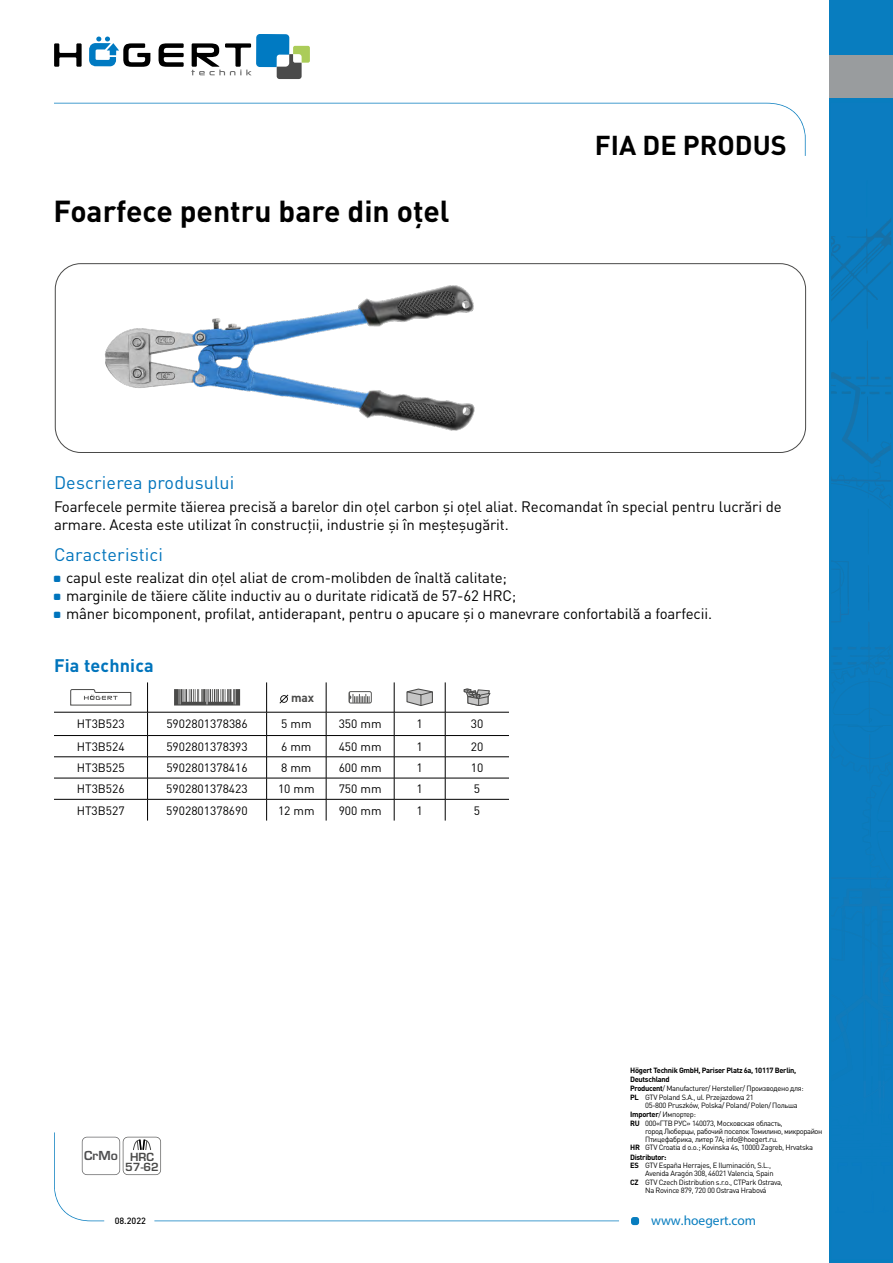
<style>
.page{position:relative;width:893px;height:1263px;background:#fff}
.page>*{position:absolute;margin:0;border:0;box-sizing:border-box;transform-origin:0 0}
.t1{font:700 30px "DIN Pro";color:#000}
.t2{font:700 27px "DIN Pro";color:#000}
.t3{font:18px "DIN Pro";letter-spacing:.01em;color:#0074bc}
.t4{font:700 18px "DIN Pro";letter-spacing:.01em;color:#0074bc}
.t5{font:15px/18px "DIN Pro";letter-spacing:-.01em;color:#000}
.t6{font:13.5px "Myriad Pro";color:#087dbf}
.t7{font:700 12.15px "Euromode";color:#4e4e50}
.t8{font:12px "DIN Pro";color:#000}
.t9{font:700 12px "DIN Pro";color:#4a4a49}
.t10{font:700 10.95px "Euromode";color:#4a4a49}
.t11{font:500 9px "DIN Pro";color:#000}
.t12{font:7.5px/8.2px "DIN Pro";letter-spacing:-.04em;color:#000}
.t13{font:700 7.5px/8.2px "DIN Pro";letter-spacing:-.04em;color:#000}
.s1{font-weight:700}
.s2{font-family:"Open Sans"}
</style>
<div class="page">
<svg style="left:54px;top:43px;width:28px;height:24px"></svg>
<svg style="left:159px;top:43px;width:25px;height:24px"></svg>
<svg style="left:89px;top:37px;width:61px;height:30px"></svg>
<svg style="left:191px;top:34px;width:119px;height:45px"></svg>
<svg style="left:54px;top:103px;width:752px;height:53px"></svg>
<div style="left:631px;top:1217px;width:8px;height:8px;background:#087dbf;border-radius:3px"></div>
<svg style="left:54px;top:1132px;width:565px;height:89px"></svg>
<div style="left:830px;top:0;width:63px;height:1263px;background:#087dbf"></div>
<img style="left:831px;top:273px;width:50px;height:56px">
<img style="left:867px;top:222px;width:24px;height:44px">
<img style="left:831px;top:222px;width:56px;height:42px">
<svg style="left:831px;top:341px;width:60px;height:565px"></svg>
<img style="left:863px;top:906px;width:28px;height:76px">
<img style="left:831px;top:877px;width:60px;height:2px">
<img style="left:848px;top:647px;width:43px;height:3px">
<div style="left:830px;top:56px;width:63px;height:42px;background:#999c9e"></div>
<hr style="left:147px;top:682px;width:1px;height:30px;background:#000">
<hr style="left:266px;top:682px;width:1px;height:30px;background:#000">
<hr style="left:326px;top:682px;width:1px;height:30px;background:#000">
<hr style="left:394px;top:682px;width:1px;height:30px;background:#000">
<hr style="left:445px;top:682px;width:1px;height:30px;background:#000">
<hr style="left:54px;top:712px;width:94px;height:1px;background:#000">
<hr style="left:148px;top:712px;width:119px;height:1px;background:#000">
<hr style="left:267px;top:712px;width:59px;height:1px;background:#000">
<hr style="left:326px;top:712px;width:68px;height:1px;background:#000">
<hr style="left:394px;top:712px;width:51px;height:1px;background:#000">
<hr style="left:445px;top:712px;width:64px;height:1px;background:#000">
<hr style="left:54px;top:735px;width:94px;height:1px;background:#000">
<hr style="left:148px;top:735px;width:119px;height:1px;background:#000">
<hr style="left:267px;top:735px;width:59px;height:1px;background:#000">
<hr style="left:326px;top:735px;width:68px;height:1px;background:#000">
<hr style="left:394px;top:735px;width:51px;height:1px;background:#000">
<hr style="left:445px;top:735px;width:64px;height:1px;background:#000">
<hr style="left:54px;top:756px;width:94px;height:1px;background:#000">
<hr style="left:148px;top:756px;width:119px;height:1px;background:#000">
<hr style="left:267px;top:756px;width:59px;height:1px;background:#000">
<hr style="left:326px;top:756px;width:68px;height:1px;background:#000">
<hr style="left:394px;top:756px;width:51px;height:1px;background:#000">
<hr style="left:445px;top:756px;width:64px;height:1px;background:#000">
<hr style="left:54px;top:778px;width:94px;height:1px;background:#000">
<hr style="left:148px;top:778px;width:119px;height:1px;background:#000">
<hr style="left:267px;top:778px;width:59px;height:1px;background:#000">
<hr style="left:326px;top:778px;width:68px;height:1px;background:#000">
<hr style="left:394px;top:778px;width:51px;height:1px;background:#000">
<hr style="left:445px;top:778px;width:64px;height:1px;background:#000">
<hr style="left:54px;top:799px;width:94px;height:1px;background:#000">
<hr style="left:148px;top:799px;width:119px;height:1px;background:#000">
<svg style="left:147px;top:712px;width:1px;height:108px"></svg>
<hr style="left:267px;top:799px;width:59px;height:1px;background:#000">
<svg style="left:266px;top:712px;width:1px;height:108px"></svg>
<hr style="left:326px;top:799px;width:68px;height:1px;background:#000">
<svg style="left:326px;top:712px;width:1px;height:108px"></svg>
<hr style="left:394px;top:799px;width:51px;height:1px;background:#000">
<svg style="left:394px;top:712px;width:1px;height:108px"></svg>
<hr style="left:445px;top:799px;width:64px;height:1px;background:#000">
<svg style="left:445px;top:712px;width:1px;height:108px"></svg>
<svg style="left:70px;top:689px;width:61px;height:16px"></svg>
<svg style="left:174px;top:689px;width:66px;height:16px"></svg>
<svg style="left:279px;top:694px;width:9px;height:9px"></svg>
<div style="left:349px;top:691px;width:23px;height:12px;border:1px solid #575756;border-radius:2px"></div>
<svg style="left:349px;top:692px;width:21px;height:11px"></svg>
<svg style="left:406px;top:688px;width:27px;height:18px"></svg>
<svg style="left:464px;top:689px;width:26px;height:17px"></svg>
<svg style="left:82px;top:1137px;width:79px;height:38px"></svg>
<img style="left:104px;top:285px;width:371px;height:146px">
<div style="left:55px;top:263px;width:751px;height:190px;border:1px solid #4a4a49;border-radius:26px"></div>
<h1 class="t1" style="left:54px;top:191px;width:398px">Foarfece pentru bare din oțel</h1>
<h2 class="t2" style="left:595px;top:126px;width:193px">FIA DE PRODUS</h2>
<h3 class="t3" style="left:54px;top:471px;width:182px">Descrierea produsului</h3>
<h3 class="t5" style="left:54px;top:497px;width:729px">Foarfecele permite tăierea precisă a barelor din oțel carbon și oțel aliat. Recomandat în special pentru lucrări de armare. Acesta este utilizat în construcţii, industrie și în meșteșugărit.</h3>
<h3 class="t3" style="left:54px;top:542px;width:111px">Caracteristici</h3>
<p class="t5" style="left:66px;top:568px;width:647px">capul este realizat din oțel aliat de crom-molibden de înaltă calitate;<br>marginile de tăiere călite inductiv au o duritate ridicată de 57-62 HRC;<br>mâner bicomponent, profilat, antiderapant, pentru o apucare și o manevrare confortabilă a foarfecii.</p>
<h3 class="t4" style="left:54px;top:653px;width:101px">Fia technica</h3>
<h3 class="t9" style="left:291px;top:689px;width:25px">max</h3>
<h3 class="t8" style="left:77px;top:716px;width:50px">HT3B523</h3>
<h3 class="t8" style="left:166px;top:716px;width:83px">5902801378386</h3>
<h3 class="t8" style="left:281px;top:716px;width:32px">5 mm</h3>
<h3 class="t8" style="left:339px;top:716px;width:44px">350 mm</h3>
<h3 class="t8" style="left:417px;top:716px;width:8px">1</h3>
<h3 class="t8" style="left:471px;top:716px;width:14px">30</h3>
<h3 class="t8" style="left:77px;top:738px;width:50px">HT3B524</h3>
<h3 class="t8" style="left:166px;top:738px;width:83px">5902801378393</h3>
<h3 class="t8" style="left:281px;top:738px;width:32px">6 mm</h3>
<h3 class="t8" style="left:339px;top:738px;width:44px">450 mm</h3>
<h3 class="t8" style="left:417px;top:738px;width:8px">1</h3>
<h3 class="t8" style="left:471px;top:738px;width:14px">20</h3>
<h3 class="t8" style="left:77px;top:759px;width:50px">HT3B525</h3>
<h3 class="t8" style="left:166px;top:759px;width:83px">5902801378416</h3>
<h3 class="t8" style="left:281px;top:759px;width:32px">8 mm</h3>
<h3 class="t8" style="left:339px;top:759px;width:44px">600 mm</h3>
<h3 class="t8" style="left:417px;top:759px;width:8px">1</h3>
<h3 class="t8" style="left:471px;top:759px;width:14px">10</h3>
<h3 class="t8" style="left:77px;top:781px;width:50px">HT3B526</h3>
<h3 class="t8" style="left:166px;top:781px;width:83px">5902801378423</h3>
<h3 class="t8" style="left:278px;top:781px;width:38px">10 mm</h3>
<h3 class="t8" style="left:339px;top:781px;width:44px">750 mm</h3>
<h3 class="t8" style="left:416px;top:781px;width:8px">1</h3>
<h3 class="t8" style="left:474px;top:781px;width:8px">5</h3>
<h3 class="t8" style="left:77px;top:802px;width:50px">HT3B527</h3>
<h3 class="t8" style="left:166px;top:802px;width:83px">5902801378690</h3>
<h3 class="t8" style="left:278px;top:802px;width:38px">12 mm</h3>
<h3 class="t8" style="left:339px;top:802px;width:44px">900 mm</h3>
<h3 class="t8" style="left:416px;top:802px;width:8px">1</h3>
<h3 class="t8" style="left:474px;top:802px;width:8px">5</h3>
<h3 class="t7" style="left:84px;top:1148px;width:71px">CrMo <sub>HRC</sub></h3>
<h3 class="t10" style="left:125px;top:1160px;width:35px">57-62</h3>
<p class="t13" style="left:630px;top:1066px;width:168px">Högert Technik GmbH, Pariser Platz 6a, 10117 Berlin,<br>Deutschland</p>
<p class="t12" style="left:630px;top:1084px;width:175px"><span class="s1">Producent</span>/ Manufacturer/ Hersteller/ Производено для:<br><span class="s1">PL</span> GTV Poland S.A., ul. Przejazdowa 21</p>
<p class="t12" style="left:630px;top:1100px;width:169px;line-height:9.4px;text-indent:15px">05-800 Pruszków, Polska/ Poland/ Polen/ Польша<br><span class="s1">Importer</span>/ Импортер:</p>
<p class="t12" style="left:630px;top:1118px;width:154px"><span class="s1">RU</span> 000«ГТВ РУС» 140073, Mосковская область,</p>
<p class="t12" style="left:645px;top:1127px;width:179px">город Люберцы, рабочий поселок Томилино, микрорайон</p>
<p class="t12" style="left:645px;top:1135px;width:134px">Птицефабрика, литер 7А; info<span class="s2">@</span>hoegert.ru.</p>
<p class="t12" style="left:630px;top:1143px;width:184px"><span class="s1">HR</span> GTV Croatia d o.o.; Kovinska 4s, 10000 Zagreb, Hrvatska</p>
<p class="t13" style="left:630px;top:1153px;width:38px">Distributor:</p>
<p class="t12" style="left:630px;top:1161px;width:142px"><span class="s1">ES</span> GTV España Herrajes, E Iluminación, S.L.,</p>
<p class="t12" style="left:645px;top:1169px;width:130px">Avenida Aragón 308, 46021 Valencia, Spain</p>
<p class="t12" style="left:630px;top:1177px;width:154px"><span class="s1">CZ</span> GTV Czech Distribution s.r.o., CTPark Ostrava,</p>
<p class="t12" style="left:645px;top:1186px;width:123px">Na Rovince 879, 720 00 Ostrava Hrabová</p>
<p class="t11" style="left:115px;top:1213px;width:33px">08.2022</p>
<h3 class="t6" style="left:651px;top:1212px;width:107px">www.hoegert.com</h3>
</div>
